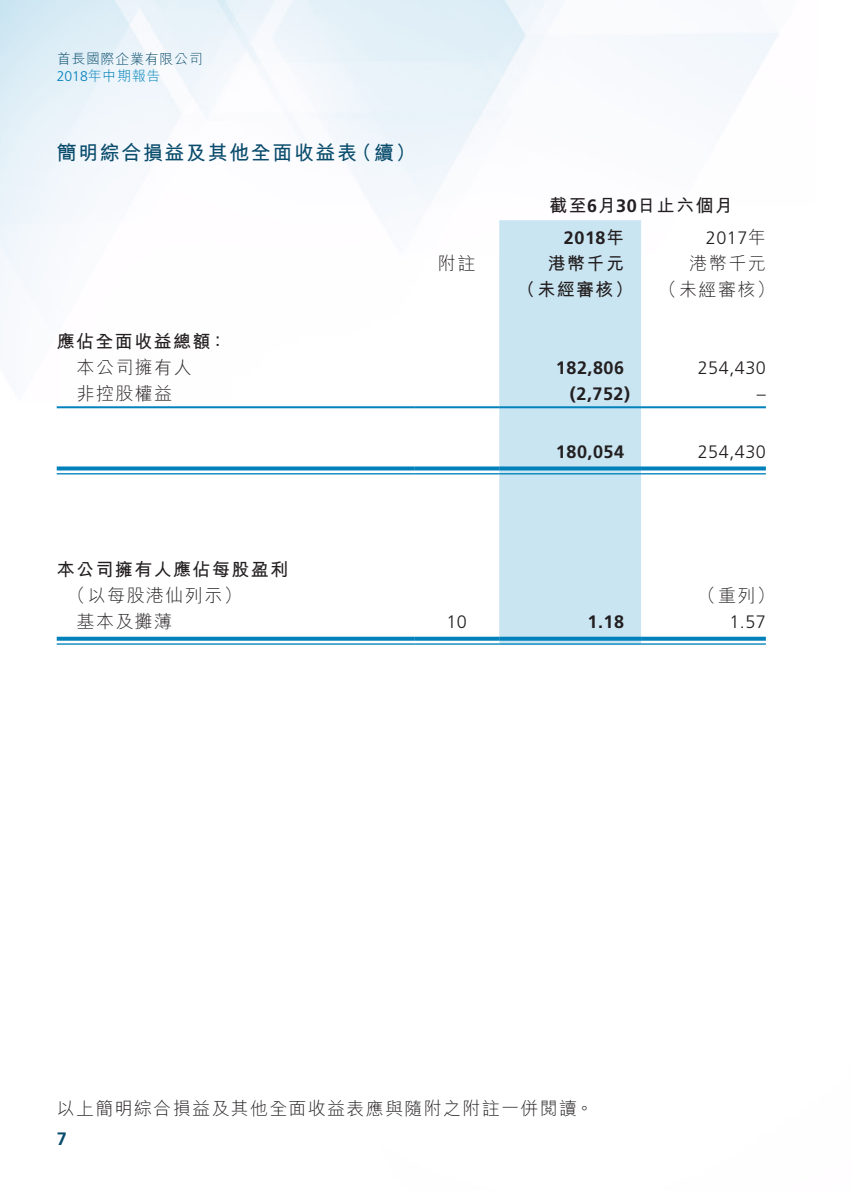
<style>
.page{position:relative;width:851px;height:1191px;background:#fff}
.page>*{position:absolute;margin:0;border:0;box-sizing:border-box;transform-origin:0 0}
.Heading_1{font:700 20px "M Hei HK";letter-spacing:.08em;color:#094c6c}
.Body_Text{font:300 18px "M Hei HK";letter-spacing:.08em;color:#231f20}
.Body_Text-2{font:700 18px "M Hei HK";letter-spacing:.08em;color:#231f20}
.Body_Text-3{font:700 18px "Frutiger LT Std";letter-spacing:.03em;color:#231f20}
.Body_Text-4{font:300 18px "Frutiger LT Std";letter-spacing:.03em;color:#231f20}
.t1{font:700 18px "Frutiger LT Std";color:#094c6c}
.t2{font:300 14px/16px "M Hei HK";letter-spacing:.05em;color:#094c6c}
.s1{font-family:"Frutiger LT Std";color:#0081bb}
.s2{color:#0081bb}
.s3{font-family:"Frutiger LT Std"}
.s4{font-family:"M Hei HK"}
</style>
<div class="page">
<img style="left:0;top:0;width:778px;height:645px">
<div style="left:499px;top:220px;width:142px;height:423px;background:#cae5f2"></div>
<hr style="left:57px;top:406px;width:357px;height:2px;background:#0081bb">
<hr style="left:414px;top:406px;width:85px;height:2px;background:#0081bb">
<hr style="left:499px;top:406px;width:142px;height:2px;background:#0081bb">
<hr style="left:641px;top:406px;width:124px;height:2px;background:#0081bb">
<svg style="left:57px;top:466px;width:357px;height:4px"></svg>
<hr style="left:57px;top:473px;width:357px;height:1px;background:#0081bb">
<svg style="left:414px;top:466px;width:85px;height:4px"></svg>
<hr style="left:414px;top:473px;width:85px;height:1px;background:#0081bb">
<svg style="left:499px;top:466px;width:142px;height:4px"></svg>
<hr style="left:499px;top:473px;width:142px;height:1px;background:#0081bb">
<svg style="left:641px;top:466px;width:124px;height:4px"></svg>
<hr style="left:641px;top:473px;width:124px;height:1px;background:#0081bb">
<svg style="left:57px;top:636px;width:357px;height:4px"></svg>
<hr style="left:57px;top:643px;width:357px;height:1px;background:#0081bb">
<svg style="left:414px;top:636px;width:85px;height:4px"></svg>
<hr style="left:414px;top:643px;width:85px;height:1px;background:#0081bb">
<svg style="left:499px;top:636px;width:142px;height:4px"></svg>
<hr style="left:499px;top:643px;width:142px;height:1px;background:#0081bb">
<svg style="left:641px;top:636px;width:124px;height:4px"></svg>
<hr style="left:641px;top:643px;width:124px;height:1px;background:#0081bb">
<p class="t2" style="left:57px;top:51px;width:148px">首長國際企業有限公司<br><span class="s1">2018</span><span class="s2">年中期報告</span></p>
<p class="Heading_1" style="left:57px;top:138px;width:302px">簡明綜合損益及其他全面收益表</p>
<p class="Heading_1" style="left:351px;top:138px;width:66px">（續(</p>
<p class="Body_Text-2" style="left:57px;top:328px;width:172px">應佔全面收益總額：</p>
<p class="Body_Text" style="left:77px;top:358px;width:117px">本公司擁有人</p>
<p class="Body_Text" style="left:77px;top:384px;width:97px">非控股權益</p>
<p class="Body_Text" style="left:438px;top:254px;width:39px">附註</p>
<p class="Body_Text-2" style="left:57px;top:556px;width:233px">本公司擁有人應佔每股盈利</p>
<p class="Body_Text" style="left:68px;top:586px;width:176px">（以每股港仙列示）</p>
<p class="Body_Text" style="left:77px;top:612px;width:97px">基本及攤薄</p>
<p class="Body_Text-4" style="left:446px;top:612px;width:22px">10</p>
<p class="Body_Text-2" style="left:549px;top:192px;width:185px">截至 月<span class="s3">6 30</span>日止六個月</p>
<p class="Body_Text-4" style="left:705px;top:227px;width:62px">2017<span class="s4">年</span></p>
<p class="Body_Text-3" style="left:564px;top:227px;width:62px">2018<span class="s4">年</span></p>
<p class="Body_Text-2" style="left:547px;top:250px;width:78px">港幣千元</p>
<p class="Body_Text" style="left:689px;top:254px;width:78px">港幣千元</p>
<p class="Body_Text-2" style="left:517px;top:276px;width:117px">（未經審核）</p>
<p class="Body_Text" style="left:658px;top:280px;width:117px">（未經審核(</p>
<p class="Body_Text-3" style="left:556px;top:357px;width:70px">182,806</p>
<p class="Body_Text-4" style="left:697px;top:357px;width:70px">254,430</p>
<p class="Body_Text-3" style="left:570px;top:383px;width:62px">)2,752(</p>
<p class="Body_Text-4" style="left:756px;top:383px;width:10px">–</p>
<p class="Body_Text-3" style="left:556px;top:441px;width:70px">180,054</p>
<p class="Body_Text-4" style="left:697px;top:441px;width:70px">254,430</p>
<p class="Body_Text-3" style="left:587px;top:611px;width:38px">1.18</p>
<p class="Body_Text" style="left:697px;top:586px;width:79px">（重列(</p>
<p class="Body_Text-4" style="left:729px;top:612px;width:38px">1.57</p>
<p class="Body_Text" style="left:57px;top:1099px;width:538px">以上簡明綜合損益及其他全面收益表應與隨附之附註一併閱讀。</p>
<p class="t1" style="left:57px;top:1127px;width:12px">7</p>
</div>
